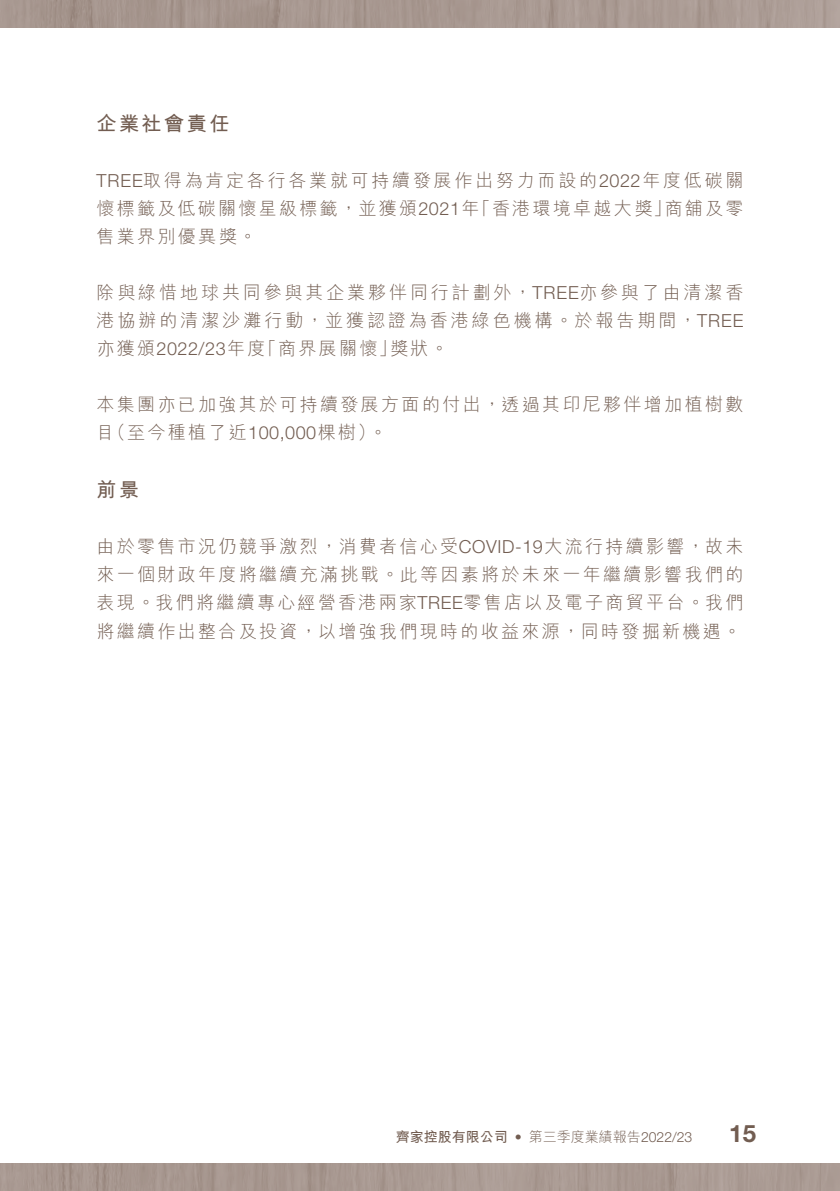
<style>
.page{position:relative;width:840px;height:1191px;background:#fff}
.page>*{position:absolute;margin:0;border:0;box-sizing:border-box;transform-origin:0 0}
.t1{font:700 24px "Helvetica Neue LT Std";color:#725d51}
.t2{font:700 20px "M Hei HK";letter-spacing:.13em;color:#725d51}
.t3{font:300 18px/28px "M Hei HK";letter-spacing:.13em;color:#725d51;text-align:justify}
.t4{font:700 14px "M Hei HK";color:#725d51}
.s1{font-family:"Helvetica Neue LT Std"}
.s2{font-family:"Helvetica Neue LT Std";font-weight:300}
.s3{font-weight:300}
</style>
<div class="page">
<img style="left:0;top:0;width:839px;height:1191px">
<div style="left:0;top:28px;width:839px;height:1134px;background:#fff"></div>
<p class="t2" style="left:96px;top:109px;width:134px">企業社會責任</p>
<p class="t3" style="left:96px;top:166px;width:648px"><span class="s1">TREE</span>取得為肯定各行各業就可持續發展作出努力而設的<span class="s1">2022</span>年度低碳關懷標籤及低碳關懷星級標籤，並獲頒<span class="s1">2021</span>年「香港環境卓越大獎」商舖及零售業界別優異獎。</p>
<p class="t3" style="left:96px;top:278px;width:648px">除與綠惜地球共同參與其企業夥伴同行計劃外，<span class="s1">TREE</span>亦參與了由清潔香港協辦的清潔沙灘行動，並獲認證為香港綠色機構。於報告期間，<span class="s1">TREE</span>亦獲頒<span class="s1">2022/23</span>年度「商界展關懷」獎狀。</p>
<p class="t3" style="left:96px;top:390px;width:648px">本集團亦已加強其於可持續發展方面的付出，透過其印尼夥伴增加植樹數目（至今種植了近<span class="s1">100,000</span>棵樹）。</p>
<p class="t2" style="left:96px;top:475px;width:44px">前景</p>
<p class="t3" style="left:96px;top:532px;width:648px">由於零售市況仍競爭激烈，消費者信心受<span class="s1">COVID-19</span>大流行持續影響，故未來一個財政年度將繼續充滿挑戰。此等因素將於未來一年繼續影響我們的表現。我們將繼續專心經營香港兩家<span class="s1">TREE</span>零售店以及電子商貿平台。我們將繼續作出整合及投資，以增強我們現時的收益來源，同時發掘新機遇。</p>
<p class="t4" style="left:395px;top:1127px;width:298px">齊家控股有限公司 <span class="s2">•</span> <span class="s3">第三季度業績報告</span><span class="s2">2022/23</span></p>
<h1 class="t1" style="left:729px;top:1118px;width:28px">15</h1>
</div>
